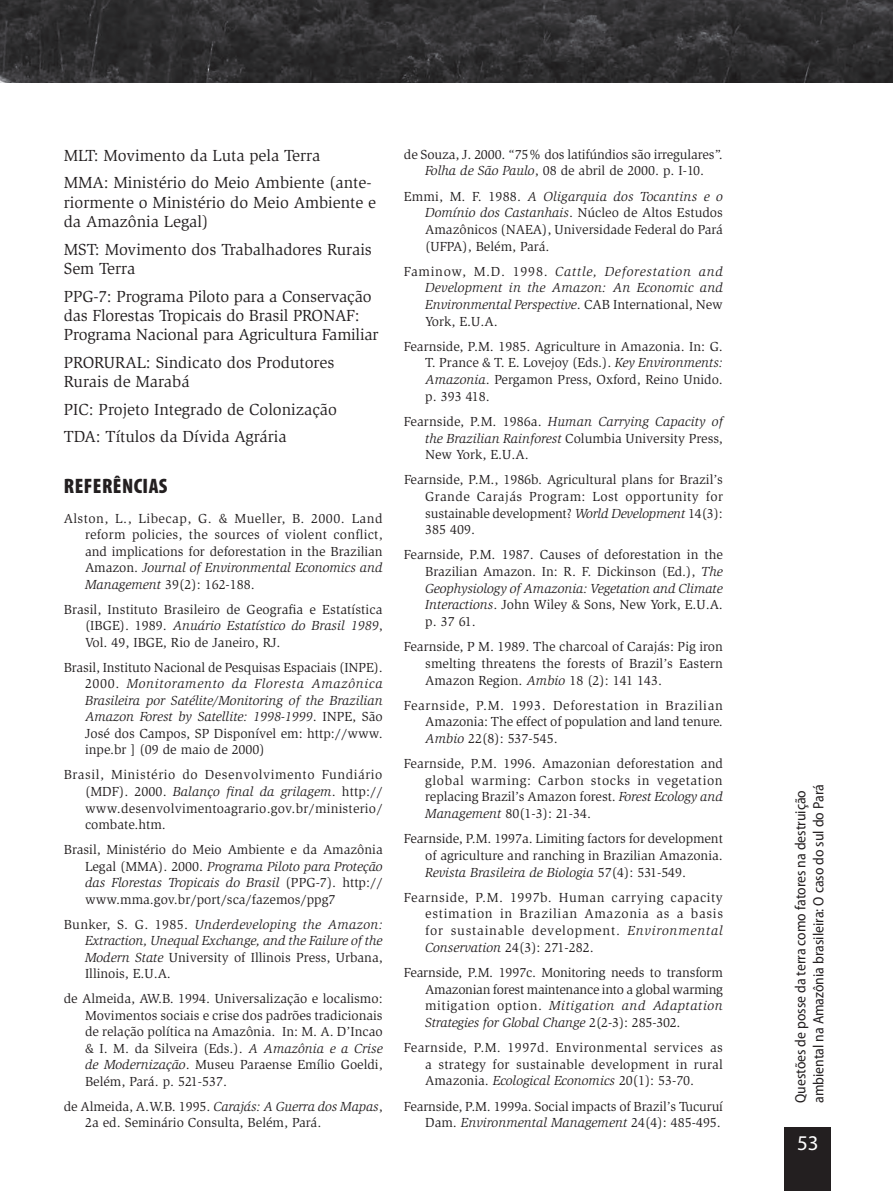
<style>
.page{position:relative;width:893px;height:1191px;background:#fff}
.page>*{position:absolute;margin:0;border:0;box-sizing:border-box;transform-origin:0 0}
._03_1_título{font:900 condensed 21px "Myriad Pro";letter-spacing:.02em;color:#231f20}
.t1{font:21px "Myriad Pro";color:#fff}
._05_texto{font:16.5px/19.2px "Slimbach Std";color:#231f20}
.t2{font:semi-condensed 15px/18px "Myriad Pro";color:#231f20}
._12_bibliografia_cit{font:13.5px/16.6px "Slimbach Std";color:#231f20;text-align:justify}
._12_bibliografia_cit-2{font:italic 13.5px/16.5px "Slimbach Std";color:#231f20;text-align:justify}
.s1{font-style:italic}
.s2{font-style:normal}
</style>
<div class="page">
<svg style="left:0;top:0;width:893px;height:83px;background:#313031"></svg>
<div style="left:784px;top:1127px;width:47px;height:64px;background:#231f20"></div>
<p class="_05_texto" style="left:64px;top:146px;width:258px">MLT: Movimento da Luta pela Terra</p>
<p class="_05_texto" style="left:64px;top:173px;width:314px">MMA: Ministério do Meio Ambiente (ante&shy;riormente o Ministério do Meio Ambiente e da Amazônia Legal)</p>
<p class="_05_texto" style="left:64px;top:240px;width:310px">MST: Movimento dos Trabalhadores Rurais<br>Sem Terra</p>
<p class="_05_texto" style="left:64px;top:286px;width:316px">PPG-7: Programa Piloto para a Conservação das Florestas Tropicais do Brasil PRONAF:<br>Programa Nacional para Agricultura Familiar</p>
<p class="_05_texto" style="left:64px;top:353px;width:272px">PRORURAL: Sindicato dos Produtores<br>Rurais de Marabá</p>
<p class="_05_texto" style="left:64px;top:399px;width:275px">PIC: Projeto Integrado de Colonização</p>
<p class="_05_texto" style="left:64px;top:427px;width:224px">TDA: Títulos da Dívida Agrária</p>
<p class="_03_1_título" style="left:64px;top:473px;width:105px">REFERÊNCIAS</p>
<p class="_12_bibliografia_cit" style="left:85px;top:510px;width:299px;text-indent:-21px">Alston, L., Libecap, G. &amp; Mueller, B. 2000. Land reform policies, the sources of violent conflict, and implications for deforestation in the Brazilian Amazon. <span class="s1">Journal of Environmental Economics and Management</span> 39(2): 162-188.</p>
<p class="_12_bibliografia_cit" style="left:85px;top:601px;width:299px;text-indent:-21px">Brasil, Instituto Brasileiro de Geografia e Estatística (IBGE). 1989. <span class="s1">Anuário Estatístico do Brasil 1989</span>, Vol. 49, IBGE, Rio de Janeiro, RJ.</p>
<p class="_12_bibliografia_cit" style="left:85px;top:659px;width:299px;text-indent:-21px">Brasil, Instituto Nacional de Pesquisas Espaciais (INPE).<br>2000. <span class="s1">Monitoramento da Floresta Amazônica Brasileira por Satélite/Monitoring of the Brazilian Amazon Forest by Satellite: 1998-1999</span>. INPE, São José dos Campos, SP Disponível em: http://www. inpe.br ] (09 de maio de 2000)</p>
<p class="_12_bibliografia_cit" style="left:85px;top:767px;width:299px;text-indent:-21px">Brasil, Ministério do Desenvolvimento Fundiário (MDF). 2000. <span class="s1">Balanço final da grilagem</span>. http:// www.desenvolvimentoagrario.gov.br/ministerio/ combate.htm.</p>
<p class="_12_bibliografia_cit" style="left:85px;top:841px;width:299px;text-indent:-21px">Brasil, Ministério do Meio Ambiente e da Amazônia Legal (MMA). 2000. <span class="s1">Programa Piloto para Proteção das Florestas Tropicais do Brasil</span> (PPG-7). http:// www.mma.gov.br/port/sca/fazemos/ppg7</p>
<p class="_12_bibliografia_cit-2" style="left:85px;top:916px;width:299px;text-indent:-21px"><span class="s2">Bunker, S. G. 1985.</span> Underdeveloping the Amazon:<br>Extraction, Unequal Exchange, and the Failure of the Modern State <span class="s2">University of Illinois Press, Urbana, Illinois, E.U.A.</span></p>
<p class="_12_bibliografia_cit" style="left:85px;top:990px;width:299px;text-indent:-21px">de Almeida, AW.B. 1994. Universalização e localismo:<br>Movimentos sociais e crise dos padrões tradicionais de relação política na Amazônia. In: M. A. D’Incao &amp; I. M. da Silveira (Eds.). <span class="s1">A Amazônia e a Crise de Modernização</span>. Museu Paraense Emílio Goeldi, Belém, Pará. p. 521-537.</p>
<p class="_12_bibliografia_cit" style="left:85px;top:1098px;width:299px;text-indent:-21px">de Almeida, A.W.B. 1995. <span class="s1">Carajás: A Guerra dos Mapas</span>,<br>2a ed. Seminário Consulta, Belém, Pará.</p>
<p class="_12_bibliografia_cit" style="left:404px;top:146px;width:320px;text-align:center">de Souza, J. 2000. “75% dos latifúndios são irregulares”.<br><span class="s1">Folha de São Paulo</span>, 08 de abril de 2000. p. I-10.</p>
<p class="_12_bibliografia_cit" style="left:425px;top:188px;width:299px;text-indent:-21px">Emmi, M. F. 1988. <span class="s1">A Oligarquia dos Tocantins e o Domínio dos Castanhais</span>. Núcleo de Altos Estudos Amazônicos (NAEA), Universidade Federal do Pará (UFPA), Belém, Pará.</p>
<p class="_12_bibliografia_cit-2" style="left:425px;top:263px;width:299px;text-indent:-21px"><span class="s2">Faminow, M.D. 1998.</span> Cattle, Deforestation and Development in the Amazon: An Economic and Environmental Perspective<span class="s2">. CAB International, New York, E.U.A.</span></p>
<p class="_12_bibliografia_cit" style="left:425px;top:338px;width:299px;text-indent:-21px">Fearnside, P.M. 1985. Agriculture in Amazonia. In: G.<br>T. Prance &amp; T. E. Lovejoy (Eds.). <span class="s1">Key Environments:<br>Amazonia</span>. Pergamon Press, Oxford, Reino Unido. p. 393 418.</p>
<p class="_12_bibliografia_cit" style="left:425px;top:413px;width:299px;text-indent:-21px">Fearnside, P.M. 1986a. <span class="s1">Human Carrying Capacity of the Brazilian Rainforest</span> Columbia University Press, New York, E.U.A.</p>
<p class="_12_bibliografia_cit" style="left:425px;top:471px;width:299px;text-indent:-21px">Fearnside, P.M., 1986b. Agricultural plans for Brazil’s Grande Carajás Program: Lost opportunity for sustainable development? <span class="s1">World Development</span> 14(3):<br>385 409.</p>
<p class="_12_bibliografia_cit" style="left:425px;top:547px;width:299px;text-indent:-21px">Fearnside, P.M. 1987. Causes of deforestation in the Brazilian Amazon. In: R. F. Dickinson (Ed.), <span class="s1">The Geophysiology of Amazonia: Vegetation and Climate Interactions</span>. John Wiley &amp; Sons, New York, E.U.A. p. 37 61.</p>
<p class="_12_bibliografia_cit" style="left:425px;top:638px;width:299px;text-indent:-21px">Fearnside, P M. 1989. The charcoal of Carajás: Pig iron smelting threatens the forests of Brazil’s Eastern Amazon Region. <span class="s1">Ambio</span> 18 (2): 141 143.</p>
<p class="_12_bibliografia_cit" style="left:425px;top:697px;width:299px;text-indent:-21px">Fearnside, P.M. 1993. Deforestation in Brazilian Amazonia: The effect of population and land tenure.<br><span class="s1">Ambio</span> 22(8): 537-545.</p>
<p class="_12_bibliografia_cit" style="left:425px;top:755px;width:299px;text-indent:-21px">Fearnside, P.M. 1996. Amazonian deforestation and global warming: Carbon stocks in vegetation replacing Brazil’s Amazon forest. <span class="s1">Forest Ecology and Management</span> 80(1-3): 21-34.</p>
<p class="_12_bibliografia_cit" style="left:425px;top:830px;width:299px;text-indent:-21px">Fearnside, P.M. 1997a. Limiting factors for development of agriculture and ranching in Brazilian Amazonia.<br><span class="s1">Revista Brasileira de Biologia</span> 57(4): 531-549.</p>
<p class="_12_bibliografia_cit" style="left:425px;top:889px;width:299px;text-indent:-21px">Fearnside, P.M. 1997b. Human carrying capacity estimation in Brazilian Amazonia as a basis for sustainable development. <span class="s1">Environmental Conservation</span> 24(3): 271-282.</p>
<p class="_12_bibliografia_cit" style="left:425px;top:964px;width:299px;text-indent:-21px">Fearnside, P.M. 1997c. Monitoring needs to transform Amazonian forest maintenance into a global warming mitigation option. <span class="s1">Mitigation and Adaptation Strategies for Global Change</span> 2(2-3): 285-302.</p>
<p class="_12_bibliografia_cit" style="left:425px;top:1039px;width:299px;text-indent:-21px">Fearnside, P.M. 1997d. Environmental services as a strategy for sustainable development in rural Amazonia. <span class="s1">Ecological Economics</span> 20(1): 53-70.</p>
<p class="_12_bibliografia_cit" style="left:404px;top:1097px;width:321px;text-align:right">Fearnside, P.M. 1999a. Social impacts of Brazil’s Tucuruí<br>Dam. <span class="s1">Environmental Management</span> 24(4): 485-495.</p>
<p class="t2" style="left:791px;top:1103px;width:320px;rotate:-90deg">Questões de posse da terra como fatores na destruição ambiental na Amazônia brasileira: O caso do sul do Pará</p>
<h1 class="t1" style="left:797px;top:1130px;width:23px">53</h1>
</div>
